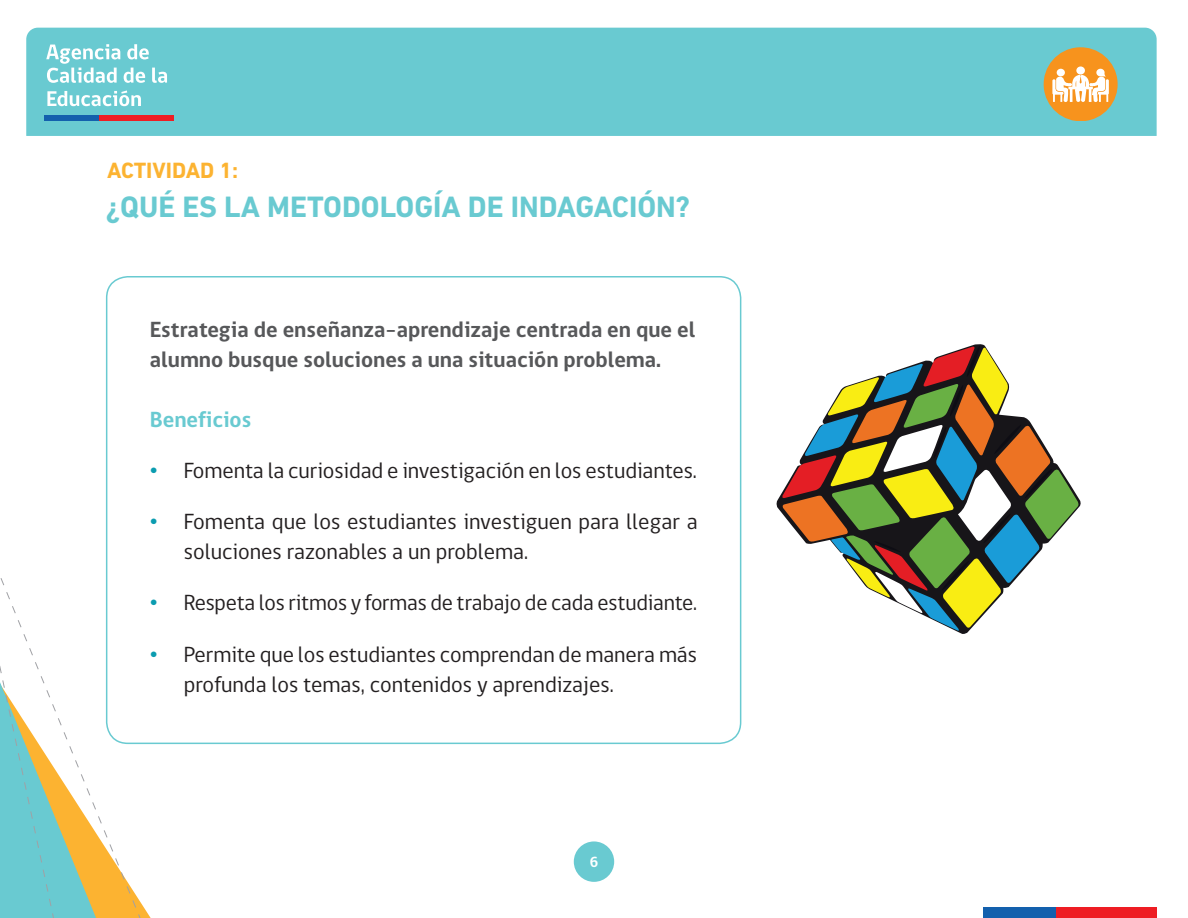
<style>
.page{position:relative;width:1188px;height:918px;background:#fff}
.page>*{position:absolute;margin:0;border:0;box-sizing:border-box;transform-origin:0 0}
.t1{font:700 30px "DIN Next LT Pro";color:#69cad1}
.t2{font:22.5px/30px "gob CL";color:#231f20}
.t3{font:700 22.5px/30px "gob CL";color:#57585a}
.t4{font:700 22.5px "DIN Next LT Pro";color:#fcb331}
.t5{font:700 22.5px "gob CL";color:#69cad1}
.t6{font:700 15px "gob CL";color:#fff}
.s1{font-family:"Gill Sans Std";color:#0b9cb0}
</style>
<div class="page">
<div style="left:574px;top:841px;width:40px;height:41px;background:#69cad1;border-radius:50%"></div>
<div style="left:26px;top:28px;width:1131px;height:108px;background:#69cad1"></div>
<div style="left:983px;top:908px;width:73px;height:10px;background:#1360ad"></div>
<div style="left:1056px;top:908px;width:101px;height:10px;background:#ee1d23"></div>
<svg style="left:64px;top:426px;width:97px;height:492px"></svg>
<svg style="left:0;top:578px;width:64px;height:340px"></svg>
<svg style="left:46px;top:44px;width:121px;height:39px"></svg>
<svg style="left:47px;top:90px;width:94px;height:16px"></svg>
<div style="left:44px;top:116px;width:55px;height:5px;background:#1360ad"></div>
<div style="left:99px;top:116px;width:75px;height:5px;background:#ee1d23"></div>
<svg style="left:1044px;top:47px;width:74px;height:74px"></svg>
<div style="left:106px;top:276px;width:635px;height:468px;border:2px solid #69cad1;border-radius:21px"></div>
<svg style="left:781px;top:346px;width:299px;height:286px"></svg>
<p class="t4" style="left:107px;top:158px;width:132px">ACTIVIDAD 1:</p>
<h1 class="t1" style="left:106px;top:189px;width:180px">¿QUÉ ES LA METODOLOGÍA</h1>
<h1 class="t1" style="left:468px;top:189px;width:60px">DE INDAGACI</h1>
<h1 class="t1" style="left:637px;top:189px;width:54px">ÓN?</h1>
<p class="t3" style="left:150px;top:315px;width:547px">Estrategia de enseñanza-aprendizaje centrada en que el alumno busque soluciones a una situación problema.</p>
<p class="t5" style="left:150px;top:404px;width:103px">Beneficios</p>
<p class="t2" style="left:150px;top:456px;width:548px"><span class="s1">•</span> Fomenta la curiosidad e investigación en los estudiantes.</p>
<p class="t2" style="left:184px;top:507px;width:515px;text-indent:-34px"><span class="s1">•</span> Fomenta que los estudiantes investiguen para llegar a soluciones razonables a un problema.</p>
<p class="t2" style="left:150px;top:588px;width:549px"><span class="s1">•</span> Respeta los ritmos y formas de trabajo de cada estudiante.</p>
<p class="t2" style="left:184px;top:640px;width:515px;text-indent:-34px"><span class="s1">•</span> Permite que los estudiantes comprendan de manera más profunda los temas, contenidos y aprendizajes.</p>
<p class="t6" style="left:590px;top:852px;width:10px">6</p>
</div>
